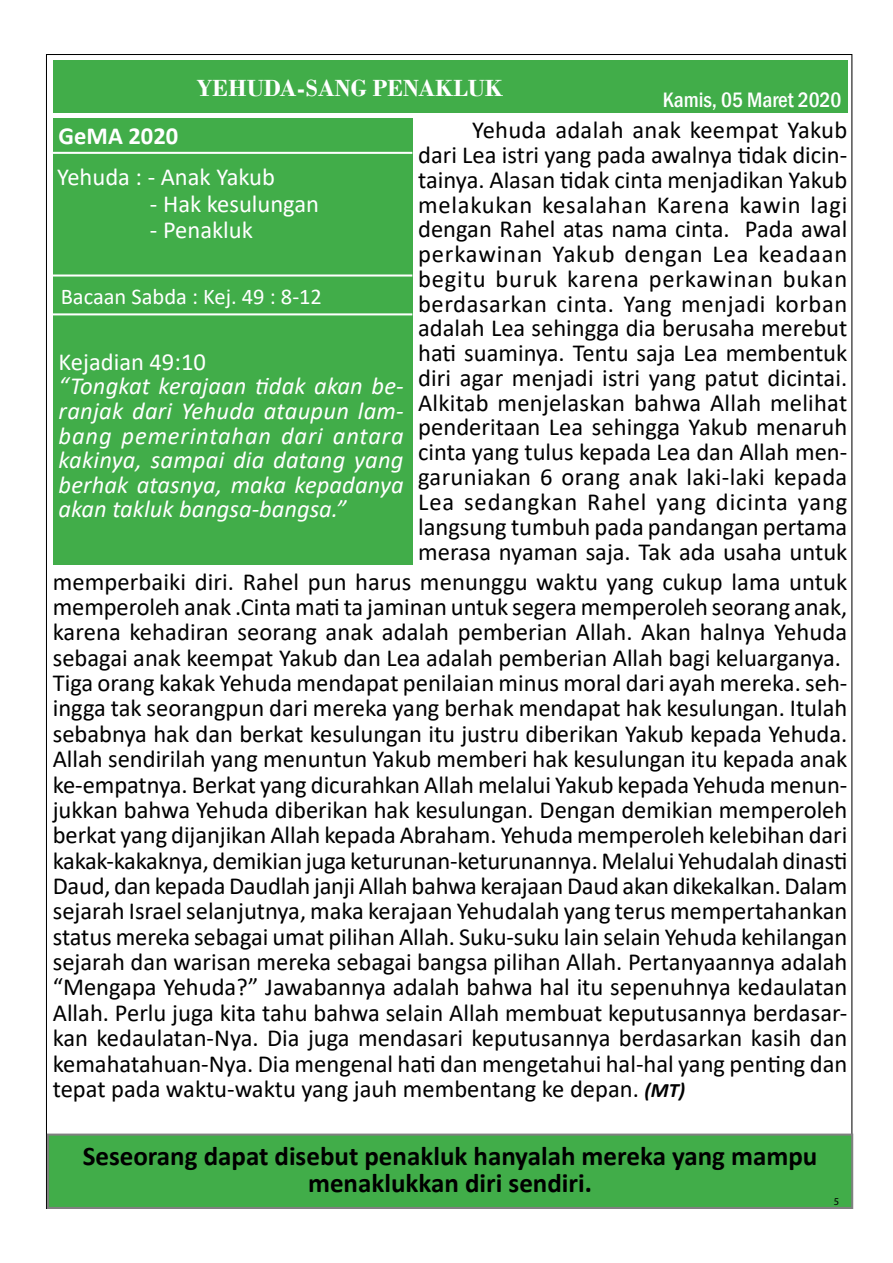
<style>
.page{position:relative;width:893px;height:1263px;background:#fff}
.page>*{position:absolute;margin:0;border:0;box-sizing:border-box;transform-origin:0 0}
.t1{font:700 27px/26.5px "Calibri";color:#000;text-align:center}
.t2{font:24.6px/25.3px "Calibri";color:#000;text-align:justify}
.t3{font:italic 24.6px/24.6px "Calibri";color:#fff;text-align:justify}
.t4{font:24.6px "Calibri";color:#fff}
.t5{font:700 24.6px "Bodoni";color:#fff}
.t6{font:700 24.6px "Calibri";color:#fff}
.t7{font:22.5px "Calibri";color:#fff}
.t8{font:500 condensed 21.45px "Franklin Gothic";color:#fff}
.t9{font:10.5px "Myriad Pro";color:#000}
.s1{font-weight:700;font-style:italic;font-size:20.4px}
</style>
<div class="page">
<div style="left:47px;top:1133px;width:806px;height:76px;background:#41ad49;border:2px solid #808080"></div>
<div style="left:53px;top:118px;width:359px;height:447px;background:#41ad49"></div>
<hr style="left:53px;top:274px;width:359px;height:3px;background:#fff">
<hr style="left:53px;top:313px;width:359px;height:2px;background:#fff">
<hr style="left:53px;top:152px;width:359px;height:2px;background:#fff">
<div style="left:53px;top:60px;width:794px;height:53px;background:#41ad49"></div>
<p class="t5" style="left:196px;top:74px;width:308px">YEHUDA-SANG PENAKLUK</p>
<p class="t8" style="left:663px;top:86px;width:180px">Kamis, 05 Maret 2020</p>
<p class="t2" style="left:418px;top:117px;width:431px;line-height:24.8px;text-indent:54px">Yehuda adalah anak keempat Yakub dari Lea istri yang pada awalnya tidak dicin&shy;tainya. Alasan tidak cinta menjadikan Yakub melakukan kesalahan Karena kawin lagi dengan Rahel atas nama cinta. Pada awal perkawinan Yakub dengan Lea keadaan begitu buruk karena perkawinan bukan berdasarkan cinta. Yang menjadi korban adalah Lea sehingga dia berusaha merebut hati suaminya. Tentu saja Lea membentuk diri agar menjadi istri yang patut dicintai.<br>Alkitab menjelaskan bahwa Allah melihat penderitaan Lea sehingga Yakub menaruh cinta yang tulus kepada Lea dan Allah men&shy;garuniakan 6 orang anak laki-laki kepada Lea sedangkan Rahel yang dicinta yang langsung tumbuh pada pandangan pertama merasa nyaman saja. Tak ada usaha untuk</p>
<p class="t2" style="left:53px;top:568px;width:796px;text-align:left">memperbaiki diri. Rahel pun harus menunggu waktu yang cukup lama untuk memperoleh anak .Cinta mati ta jaminan untuk segera memperoleh seorang anak, karena kehadiran seorang anak adalah pemberian Allah. Akan halnya Yehuda sebagai anak keempat Yakub dan Lea adalah pemberian Allah bagi keluarganya.<br>Tiga orang kakak Yehuda mendapat penilaian minus moral dari ayah mereka. seh&shy;ingga tak seorangpun dari mereka yang berhak mendapat hak kesulungan. Itulah sebabnya hak dan berkat kesulungan itu justru diberikan Yakub kepada Yehuda.<br>Allah sendirilah yang menuntun Yakub memberi hak kesulungan itu kepada anak ke-empatnya. Berkat yang dicurahkan Allah melalui Yakub kepada Yehuda menun&shy;jukkan bahwa Yehuda diberikan hak kesulungan. Dengan demikian memperoleh berkat yang dijanjikan Allah kepada Abraham. Yehuda memperoleh kelebihan dari kakak-kakaknya, demikian juga keturunan-keturunannya. Melalui Yehudalah dinasti Daud, dan kepada Daudlah janji Allah bahwa kerajaan Daud akan dikekalkan. Dalam sejarah Israel selanjutnya, maka kerajaan Yehudalah yang terus mempertahankan status mereka sebagai umat pilihan Allah. Suku-suku lain selain Yehuda kehilangan sejarah dan warisan mereka sebagai bangsa pilihan Allah. Pertanyaannya adalah “Mengapa Yehuda?” Jawabannya adalah bahwa hal itu sepenuhnya kedaulatan Allah. Perlu juga kita tahu bahwa selain Allah membuat keputusannya berdasar&shy;kan kedaulatan-Nya. Dia juga mendasari keputusannya berdasarkan kasih dan kemahatahuan-Nya. Dia mengenal hati dan mengetahui hal-hal yang penting dan tepat pada waktu-waktu yang jauh membentang ke depan. <span class="s1">(MT)</span></p>
<p class="t6" style="left:59px;top:119px;width:121px">GeMA 2020</p>
<p class="t4" style="left:57px;top:160px;width:219px">Yehuda : - Anak Yakub</p>
<p class="t4" style="left:150px;top:187px;width:171px">- Hak kesulungan</p>
<p class="t4" style="left:150px;top:213px;width:104px">- Penakluk</p>
<p class="t7" style="left:61px;top:281px;width:263px">Bacaan Sabda : Kej. 49 : 8-12</p>
<p class="t4" style="left:59px;top:345px;width:149px">Kejadian 49:10</p>
<p class="t3" style="left:59px;top:373px;width:347px">“Tongkat kerajaan tidak akan be&shy;ranjak dari Yehuda ataupun lam&shy;bang pemerintahan dari antara kakinya, sampai dia datang yang berhak atasnya, maka kepadanya akan takluk bangsa-bangsa.”</p>
<p class="t1" style="left:83px;top:1143px;width:736px">Seseorang dapat disebut penakluk hanyalah mereka yang mampu menaklukkan diri sendiri.</p>
<p class="t9" style="left:834px;top:1195px;width:7px">5</p>
</div>
